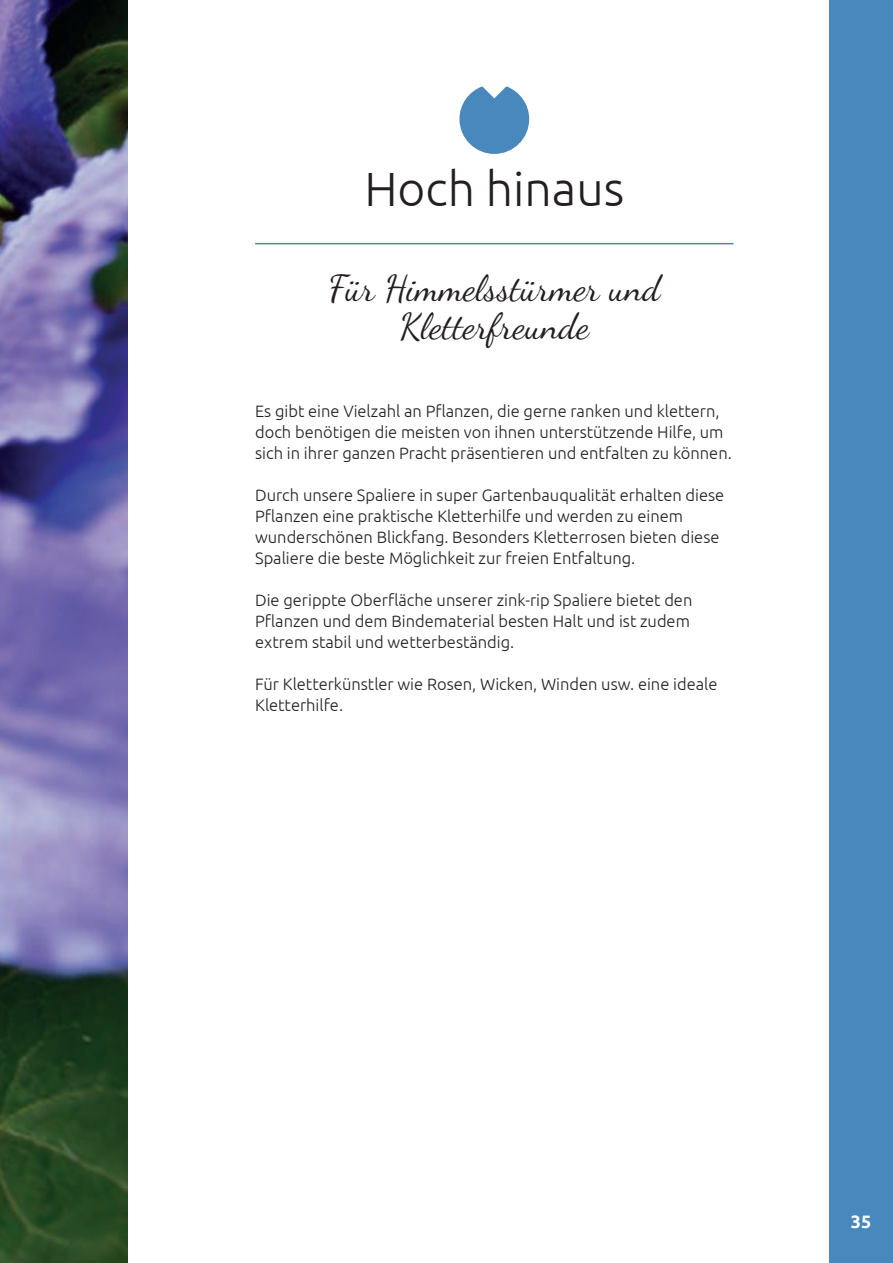
<style>
.page{position:relative;width:893px;height:1263px;background:#fff}
.page>*{position:absolute;margin:0;border:0;box-sizing:border-box;transform-origin:0 0}
.t1{font:300 48px "Ubuntu";color:#231f20}
.t2{font:36px/37.5px "Dancing Script";color:#231f20;text-align:center}
.t3{font:700 18px "Ubuntu";color:#fff}
.t4{font:300 16.5px/21px "Ubuntu";color:#231f20}
</style>
<div class="page">
<img style="left:0;top:0;width:128px;height:1263px">
<div style="left:829px;top:0;width:64px;height:1263px;background:#4988bc"></div>
<hr style="left:255px;top:243px;width:478px;height:1px;background:#4988bc">
<svg style="left:459px;top:86px;width:70px;height:68px"></svg>
<h1 class="t1" style="left:364px;top:160px;width:261px">Hoch hinaus</h1>
<h2 class="t2" style="left:328px;top:270px;width:333px">Für Himmelsstürmer und<br>Kletterfreunde</h2>
<p class="t4" style="left:255px;top:400px;width:478px">Es gibt eine Vielzahl an Pflanzen, die gerne ranken und klettern, doch benötigen die meisten von ihnen unterstützende Hilfe, um sich in ihrer ganzen Pracht präsentieren und entfalten zu können.</p>
<p class="t4" style="left:255px;top:484px;width:471px">Durch unsere Spaliere in super Gartenbauqualität erhalten diese Pflanzen eine praktische Kletterhilfe und werden zu einem wunderschönen Blickfang. Besonders Kletterrosen bieten diese Spaliere die beste Möglichkeit zur freien Entfaltung.</p>
<p class="t4" style="left:255px;top:589px;width:439px">Die gerippte Oberfläche unserer zink-rip Spaliere bietet den<br>Pflanzen und dem Bindematerial besten Halt und ist zudem extrem stabil und wetterbeständig.</p>
<p class="t4" style="left:255px;top:673px;width:464px">Für Kletterkünstler wie Rosen, Wicken, Winden usw. eine ideale<br>Kletterhilfe.</p>
<p class="t3" style="left:851px;top:1211px;width:22px">35</p>
</div>
